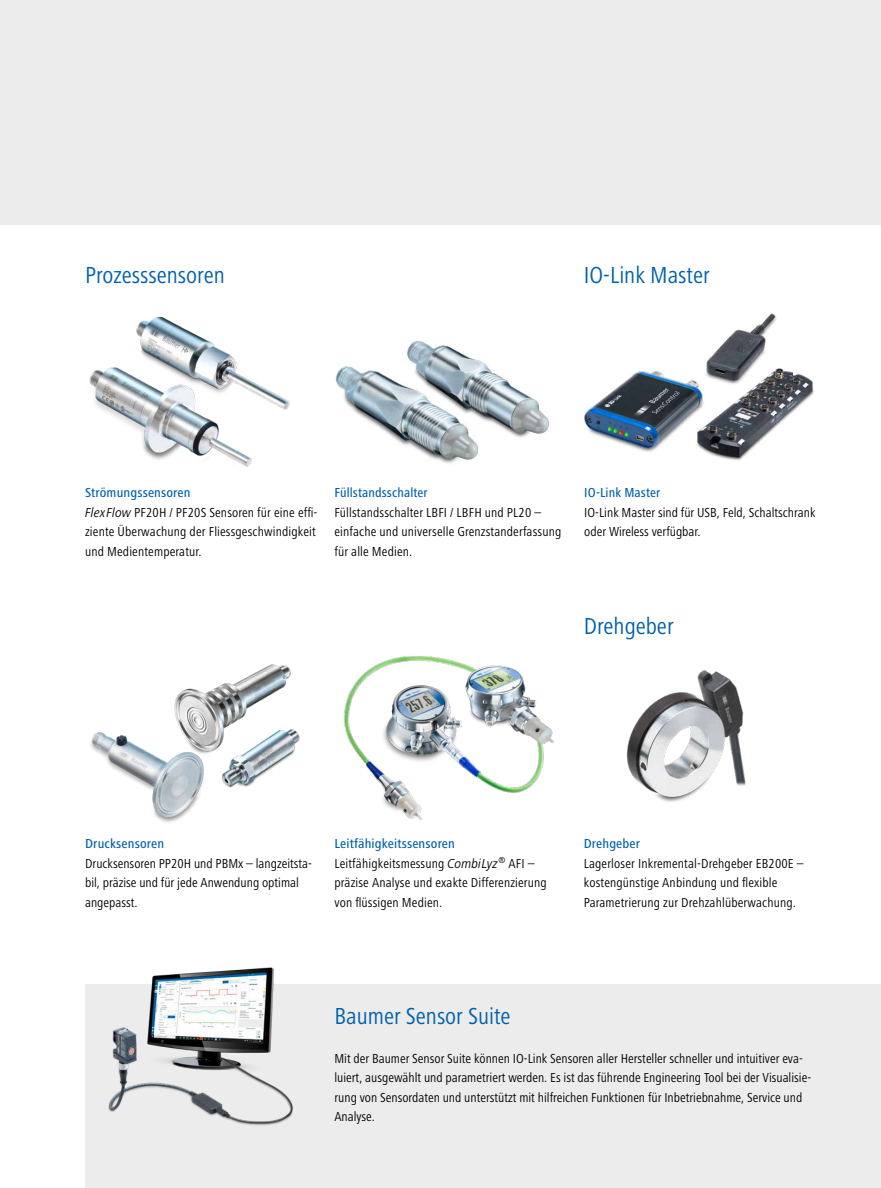
<style>
.page{position:relative;width:881px;height:1188px;background:#fff}
.page>*{position:absolute;margin:0;border:0;box-sizing:border-box;transform-origin:0 0}
.t1{font:condensed 24px "Frutiger Next LT";color:#0060ad}
.t2{font:condensed 13.5px/19.5px "Frutiger Next LT";color:#000}
.t3{font:500 condensed 13.5px "Frutiger Next LT";letter-spacing:.01em;color:#0060ad}
.t4{font:500 condensed 13.5px "Frutiger Next LT";letter-spacing:.01em;color:#0060ad;scale:1.04 1}
.s1{font-weight:500;color:#0060ad}
.s2{font-style:italic;font-stretch:normal}
</style>
<div class="page">
<img style="left:506px;top:380px;width:43px;height:58px">
<img style="left:335px;top:341px;width:171px;height:123px">
<img style="left:89px;top:316px;width:201px;height:151px">
<img style="left:90px;top:664px;width:210px;height:159px">
<img style="left:344px;top:656px;width:210px;height:164px">
<img style="left:584px;top:371px;width:108px;height:81px">
<img style="left:692px;top:410px;width:103px;height:51px">
<img style="left:661px;top:313px;width:153px;height:97px">
<div style="left:85px;top:985px;width:795px;height:203px;background:#ececec"></div>
<img style="left:626px;top:670px;width:120px;height:132px">
<img style="left:90px;top:967px;width:221px;height:159px">
<div style="left:0;top:0;width:880px;height:224px;background:#ececec"></div>
<h1 class="t1" style="left:85px;top:261px;width:141px">Prozesssensoren</h1>
<h1 class="t1" style="left:583px;top:261px;width:127px">IO-Link Master</h1>
<p class="t2" style="left:85px;top:483px;width:234px"><span class="s1">Strömungssensoren<br></span><span class="s2">FlexFlow</span> PF20H / PF20S Sensoren für eine effi&shy;ziente Überwachung der Fliessgeschwindigkeit und Medientemperatur.</p>
<p class="t3" style="left:334px;top:485px;width:95px">Füllstandsschalter</p>
<p class="t2" style="left:334px;top:502px;width:228px">Füllstandsschalter LBFI / LBFH und PL20 – einfache und universelle Grenzstanderfassung für alle Medien.</p>
<p class="t3" style="left:584px;top:485px;width:77px">IO-Link Master</p>
<p class="t2" style="left:584px;top:502px;width:232px">IO-Link Master sind für USB, Feld, Schaltschrank oder Wireless verfügbar.</p>
<h1 class="t1" style="left:583px;top:612px;width:91px">Drehgeber</h1>
<p class="t4" style="left:85px;top:836px;width:77px">Drucksensoren</p>
<p class="t2" style="left:85px;top:853px;width:228px">Drucksensoren PP20H und PBMx – langzeitsta&shy;bil, präzise und für jede Anwendung optimal angepasst.</p>
<p class="t2" style="left:334px;top:834px;width:214px"><span class="s1">Leitfähigkeitssensoren </span>Leitfähigkeitsmessung <span class="s2">CombiLyz</span><sup>®</sup> AFI – präzise Analyse und exakte Differenzierung von flüssigen Medien.</p>
<p class="t4" style="left:583px;top:836px;width:56px">Drehgeber</p>
<p class="t2" style="left:583px;top:853px;width:221px">Lagerloser Inkremental-Drehgeber EB200E – kostengünstige Anbindung und flexible<br>Parametrierung zur Drehzahlüberwachung.</p>
<h1 class="t1" style="left:334px;top:1002px;width:178px">Baumer Sensor Suite</h1>
<p class="t2" style="left:334px;top:1048px;width:478px">Mit der Baumer Sensor Suite können IO-Link Sensoren aller Hersteller schneller und intuitiver eva&shy;luiert, ausgewählt und parametriert werden. Es ist das führende Engineering Tool bei der Visualisie&shy;rung von Sensordaten und unterstützt mit hilfreichen Funktionen für Inbetriebnahme, Service und Analyse.</p>
</div>
